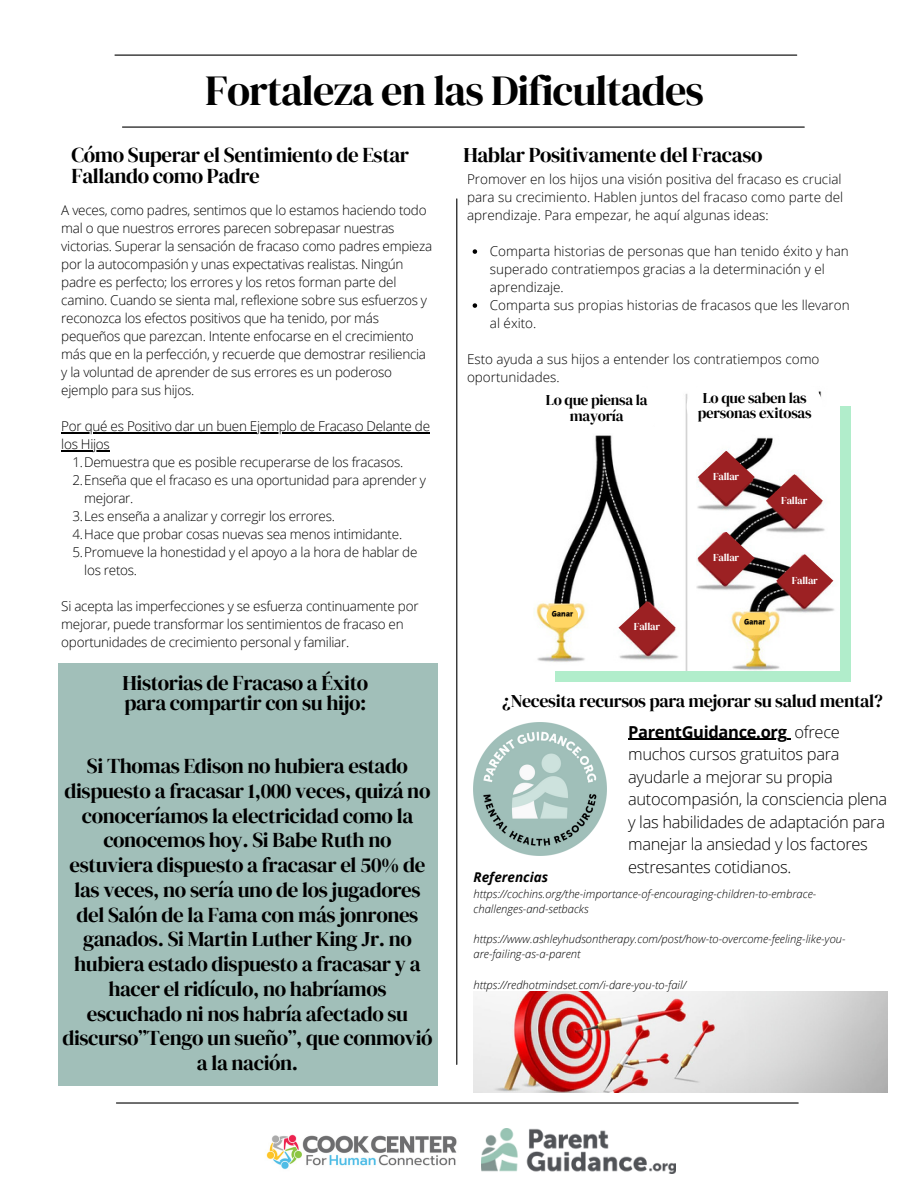
<style>
.page{position:relative;width:918px;height:1188px;background:#fff}
.page>*{position:absolute;margin:0;border:0;box-sizing:border-box;transform-origin:0 0}
.t1{font:42.3px "DM Serif Display";letter-spacing:-.025em;color:#000}
.t2{font:21px/24.8px "DM Serif Display";letter-spacing:-.02em;color:#000}
.t3{font:18px "DM Serif Display";letter-spacing:-.02em;color:#000}
.t4{font:300 16.5px/22.5px "Open Sans";letter-spacing:-.02em;color:#000}
.t5{font:15px/15.8px "DM Serif Display";letter-spacing:-.02em;color:#000;text-align:center}
.t6{font:300 13.5px/18px "Open Sans";letter-spacing:-.02em;color:#000}
.t7{font:300 13.5px/18px "Open Sans";color:#000}
.t8{font:italic 700 13.5px "Open Sans";color:#000}
.t9{font:italic 300 11.25px/15.1px "Open Sans";color:#000}
.t10{font:10.5px "DM Serif Display";letter-spacing:-.02em;color:#fff}
.t11{font:7.5px "Canva Surname Fu";letter-spacing:-.02em;color:#000}
.s1{font-weight:700}
</style>
<div class="page">
<hr style="left:115px;top:55px;width:682px;height:1px;background:#000">
<hr style="left:116px;top:1102px;width:682px;height:2px;background:#000">
<hr style="left:456px;top:199px;width:1px;height:865px;background:#000">
<hr style="left:122px;top:127px;width:682px;height:1px;background:#000">
<img style="left:474px;top:723px;width:132px;height:132px">
<div style="left:58px;top:664px;width:379px;height:422px;background:#a1bfb9"></div>
<div style="left:556px;top:406px;width:295px;height:276px;background:#b1edcb"></div>
<img style="left:536px;top:391px;width:304px;height:279px">
<img style="left:474px;top:992px;width:414px;height:101px">
<img style="left:266px;top:1134px;width:191px;height:36px">
<img style="left:481px;top:1129px;width:195px;height:45px">
<div style="left:534px;top:385px;width:126px;height:48px;background:#fff;border-radius:24px"></div>
<svg style="left:473px;top:249px;width:4px;height:5px"></svg>
<svg style="left:473px;top:303px;width:4px;height:5px"></svg>
<div style="left:687px;top:382px;width:136px;height:48px;background:#fff;border-radius:24px"></div>
<svg style="left:619px;top:601px;width:57px;height:53px"></svg>
<svg style="left:698px;top:451px;width:57px;height:53px"></svg>
<svg style="left:766px;top:474px;width:57px;height:53px"></svg>
<svg style="left:698px;top:532px;width:57px;height:53px"></svg>
<svg style="left:776px;top:554px;width:57px;height:53px"></svg>
<div style="left:547px;top:605px;width:31px;height:23px;background:#ffd664;border-radius:11px"></div>
<hr style="left:61px;top:432px;width:369px;height:1px;background:#000">
<hr style="left:61px;top:450px;width:49px;height:1px;background:#000">
<hr style="left:628px;top:739px;width:159px;height:1px;background:#000">
<div style="left:739px;top:613px;width:31px;height:22px;background:#ffd664;border-radius:11px"></div>
<h4 class="t1" style="left:205px;top:61px;width:500px">Fortaleza en las Dificultades</h4>
<h4 class="t2" style="left:72px;top:144px;width:339px;line-height:21.3px">Cómo Superar el Sentimiento de Estar<br>Fallando como Padre</h4>
<p class="t6" style="left:61px;top:201px;width:372px">A veces, como padres, sentimos que lo estamos haciendo todo mal o que nuestros errores parecen sobrepasar nuestras victorias. Superar la sensación de fracaso como padres empieza por la autocompasión y unas expectativas realistas. Ningún padre es perfecto; los errores y los retos forman parte del camino. Cuando se sienta mal, reflexione sobre sus esfuerzos y reconozca los efectos positivos que ha tenido, por más pequeños que parezcan. Intente enfocarse en el crecimiento más que en la perfección, y recuerde que demostrar resiliencia y la voluntad de aprender de sus errores es un poderoso ejemplo para sus hijos.</p>
<p class="t6" style="left:61px;top:417px;width:370px">Por qué es Positivo dar un buen Ejemplo de Fracaso Delante de</p>
<h5 class="t6" style="left:73px;top:435px;width:332px;text-indent:-11px">los Hijos<br>1.Demuestra que es posible recuperarse de los fracasos.</h5>
<h5 class="t6" style="left:84px;top:471px;width:343px;text-indent:-12px">2.Enseña que el fracaso es una oportunidad para aprender y mejorar.</h5>
<h5 class="t6" style="left:73px;top:507px;width:264px">3.Les enseña a analizar y corregir los errores.</h5>
<h5 class="t6" style="left:73px;top:525px;width:331px">4.Hace que probar cosas nuevas sea menos intimidante.</h5>
<h5 class="t6" style="left:84px;top:543px;width:335px;text-indent:-12px">5.Promueve la honestidad y el apoyo a la hora de hablar de los retos.</h5>
<p class="t6" style="left:61px;top:597px;width:359px">Si acepta las imperfecciones y se esfuerza continuamente por mejorar, puede transformar los sentimientos de fracaso en oportunidades de crecimiento personal y familiar.</p>
<p class="t2" style="left:123px;top:672px;width:247px;line-height:20.2px">Historias de Fracaso a Éxito para compartir con su hijo:</p>
<h1 class="t2" style="left:65px;top:753px;width:367px;text-align:center">Si Thomas Edison no hubiera estado dispuesto a fracasar 1,000 veces, quizá no</h1>
<p class="t2" style="left:62px;top:803px;width:372px;text-align:center">conoceríamos la electricidad como la conocemos hoy. Si Babe Ruth no estuviera dispuesto a fracasar el 50% de las veces, no sería uno de los jugadores del Salón de la Fama con más jonrones ganados. Si Martin Luther King Jr. no hubiera estado dispuesto a fracasar y a hacer el ridículo, no habríamos escuchado ni nos habría afectado su discurso”Tengo un sueño”, que conmovió a la nación.</p>
<h4 class="t2" style="left:463px;top:142px;width:301px">Hablar Positivamente del Fracaso</h4>
<h4 class="t6" style="left:467px;top:170px;width:378px;text-align:justify">Promover en los hijos una visión positiva del fracaso es crucial para su crecimiento. Hablen juntos del fracaso como parte del aprendizaje. Para empezar, he aquí algunas ideas:</h4>
<p class="t7" style="left:490px;top:242px;width:360px">Comparta historias de personas que han tenido éxito y han superado contratiempos gracias a la determinación y el aprendizaje.</p>
<p class="t7" style="left:490px;top:296px;width:361px">Comparta sus propias historias de fracasos que les llevaron al éxito.</p>
<p class="t7" style="left:467px;top:350px;width:354px">Esto ayuda a sus hijos a entender los contratiempos como</p>
<p class="t7" style="left:467px;top:368px;width:94px">oportunidades.</p>
<p class="t5" style="left:698px;top:390px;width:115px">Lo que saben las personas exitosas</p>
<p class="t5" style="left:546px;top:392px;width:103px">Lo que piensa la mayoría</p>
<h2 class="t11" style="left:552px;top:610px;width:23px">Ganar</h2>
<p class="t10" style="left:634px;top:620px;width:28px">Fallar</p>
<h4 class="t10" style="left:713px;top:469px;width:28px">Fallar</h4>
<h2 class="t10" style="left:781px;top:493px;width:28px">Fallar</h2>
<h2 class="t10" style="left:713px;top:550px;width:28px">Fallar</h2>
<h3 class="t11" style="left:744px;top:618px;width:23px">Ganar</h3>
<p class="t10" style="left:792px;top:573px;width:28px">Fallar</p>
<h4 class="t3" style="left:502px;top:688px;width:383px">¿Necesita recursos para mejorar su salud mental?</h4>
<h3 class="t4" style="left:628px;top:720px;width:261px"><span class="s1">ParentGuidance.org</span> ofrece muchos cursos gratuitos para ayudarle a mejorar su propia autocompasión, la consciencia plena y las habilidades de adaptación para manejar la ansiedad y los factores estresantes cotidianos.</h3>
<p class="t8" style="left:474px;top:868px;width:76px">Referencias</p>
<p class="t9" style="left:474px;top:886px;width:344px">https://cochins.org/the-importance-of-encouraging-children-to-embrace&shy;challenges-and-setbacks</p>
<p class="t9" style="left:474px;top:931px;width:374px">https://www.ashleyhudsontherapy.com/post/how-to-overcome-feeling-like-you&shy;are-failing-as-a-parent</p>
<h4 class="t9" style="left:474px;top:977px;width:214px">https://redhotmindset.com/i-dare-you-to-fail/</h4>
</div>
